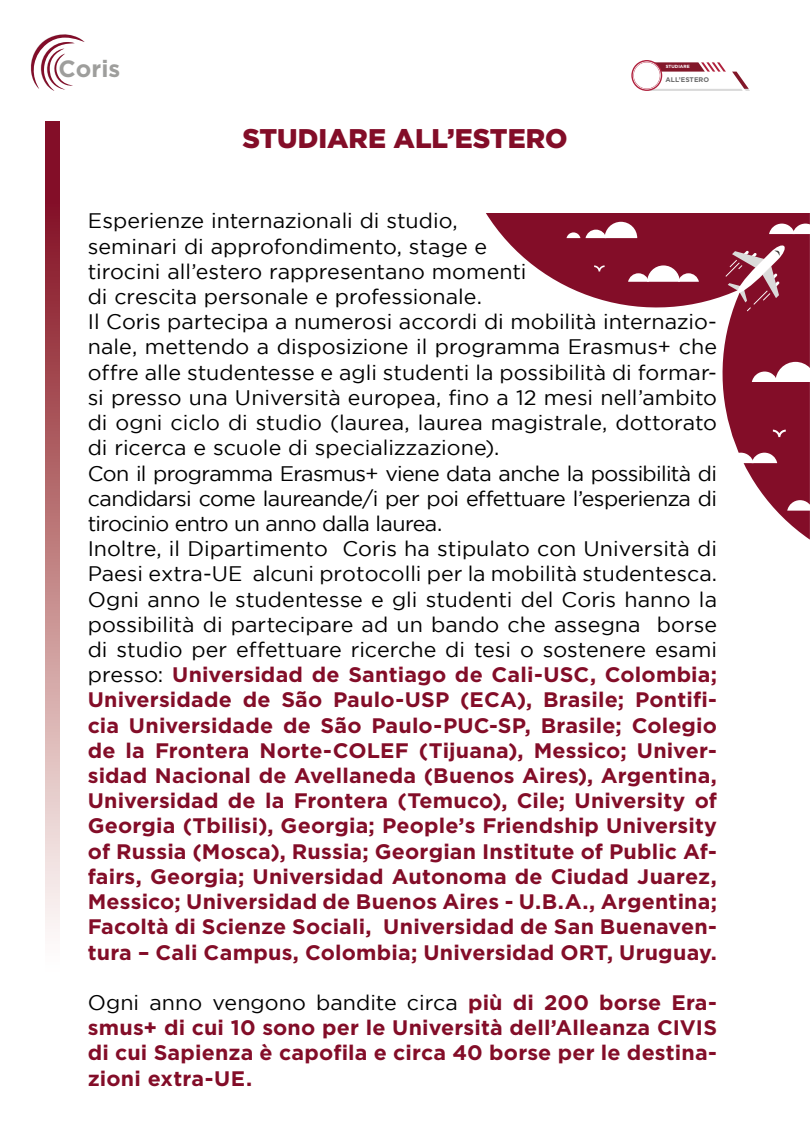
<style>
.page{position:relative;width:810px;height:1145px;background:#fff}
.page>*{position:absolute;margin:0;border:0;box-sizing:border-box;transform-origin:0 0}
.t1{font:900 27px "Gotham";color:#830d28}
.t2{font:700 23.55px "Gotham";color:#9e9e9c}
.t3{font:21px/25.2px "Gotham";color:#000}
.t4{font:700 21px/25.2px "Gotham";letter-spacing:.01em;color:#830d28;text-align:justify}
.t5{font:700 8.1px "Gotham";color:#6b6b6b}
.t6{font:700 6.75px "Gotham";color:#6b6b6b}
.t7{font:700 4.72px "Gotham";color:#fff}
.t8{font:700 4.5px "Gotham";color:#fff}
.s1{font-weight:700;color:#830d28}
.s2{font-weight:400;color:#000}
</style>
<div class="page">
<svg style="left:46px;top:122px;width:14px;height:807px;background:#ba787e"></svg>
<svg style="left:30px;top:34px;width:55px;height:57px"></svg>
<svg style="left:631px;top:60px;width:31px;height:31px"></svg>
<svg style="left:633px;top:61px;width:28px;height:28px"></svg>
<svg style="left:633px;top:62px;width:27px;height:27px"></svg>
<div style="left:634px;top:62px;width:26px;height:26px;background:#fff;border-radius:50%"></div>
<svg style="left:644px;top:62px;width:106px;height:29px"></svg>
<svg style="left:486px;top:213px;width:324px;height:327px"></svg>
<svg style="left:725px;top:244px;width:61px;height:67px"></svg>
<svg style="left:586px;top:222px;width:51px;height:16px"></svg>
<svg style="left:567px;top:232px;width:13px;height:6px"></svg>
<svg style="left:628px;top:265px;width:71px;height:17px"></svg>
<svg style="left:594px;top:265px;width:11px;height:6px"></svg>
<svg style="left:752px;top:362px;width:58px;height:20px"></svg>
<svg style="left:787px;top:500px;width:23px;height:10px"></svg>
<svg style="left:728px;top:452px;width:49px;height:11px"></svg>
<svg style="left:773px;top:429px;width:13px;height:8px"></svg>
<svg style="left:769px;top:223px;width:41px;height:11px"></svg>
<div style="left:666px;top:65px;width:24px;height:5px;background:#83162a"></div>
<div style="left:666px;top:77px;width:44px;height:6px;background:#fff"></div>
<p class="t2" style="left:59px;top:55px;width:63px">Coris</p>
<p class="t1" style="left:242px;top:123px;width:327px">STUDIARE ALL’ESTERO</p>
<p class="t8" style="left:666px;top:64px;width:25px">STUDIARE</p>
<p class="t6" style="left:666px;top:76px;width:45px">ALL’ESTERO</p>
<p class="t7" style="left:666px;top:64px;width:17px">CORIS</p>
<p class="t5" style="left:665px;top:75px;width:35px">MONDO</p>
<p class="t3" style="left:88px;top:208px;width:631px">Esperienze internazionali di studio,<br>seminari di approfondimento, stage e<br>tirocini all’estero rappresentano momenti<br>di crescita personale e professionale.<br>Il Coris partecipa a numerosi accordi di mobilità internazio&shy;nale, mettendo a disposizione il programma Erasmus+ che offre alle studentesse e agli studenti la possibilità di formar&shy;si presso una Università europea, fino a 12 mesi nell’ambito di ogni ciclo di studio (laurea, laurea magistrale, dottorato di ricerca e scuole di specializzazione).<br>Con il programma Erasmus+ viene data anche la possibilità di candidarsi come laureande/i per poi effettuare l’esperienza di tirocinio entro un anno dalla laurea.<br>Inoltre, il Dipartimento Coris ha stipulato con Università di Paesi extra-UE alcuni protocolli per la mobilità studentesca.<br>Ogni anno le studentesse e gli studenti del Coris hanno la possibilità di partecipare ad un bando che assegna borse di studio per effettuare ricerche di tesi o sostenere esami presso: <span class="s1">Universidad de Santiago de Cali-USC, Colombia; Universidade de São Paulo-USP (ECA), Brasile; Pontifi&shy;cia Universidade de São Paulo-PUC-SP, Brasile; Colegio de la Frontera Norte-COLEF (Tijuana), Messico; Univer&shy;sidad Nacional de Avellaneda (Buenos Aires), Argentina, Universidad de la Frontera (Temuco), Cile; University of Georgia (Tbilisi), Georgia; People’s Friendship University of Russia (Mosca), Russia; Georgian Institute of Public Af&shy;fairs, Georgia; Universidad Autonoma de Ciudad Juarez, Messico; Universidad de Buenos Aires - U.B.A., Argentina; Facoltà di Scienze Sociali, Universidad de San Buenaven&shy;tura – Cali Campus, Colombia; Universidad ORT, Uruguay.</span></p>
<p class="t4" style="left:88px;top:989px;width:631px"><span class="s2">Ogni anno vengono bandite circa</span> più di 200 borse Era&shy;smus+ di cui 10 sono per le Università dell’Alleanza CIVIS di cui Sapienza è capofila e circa 40 borse per le destina&shy;zioni extra-UE.</p>
</div>
